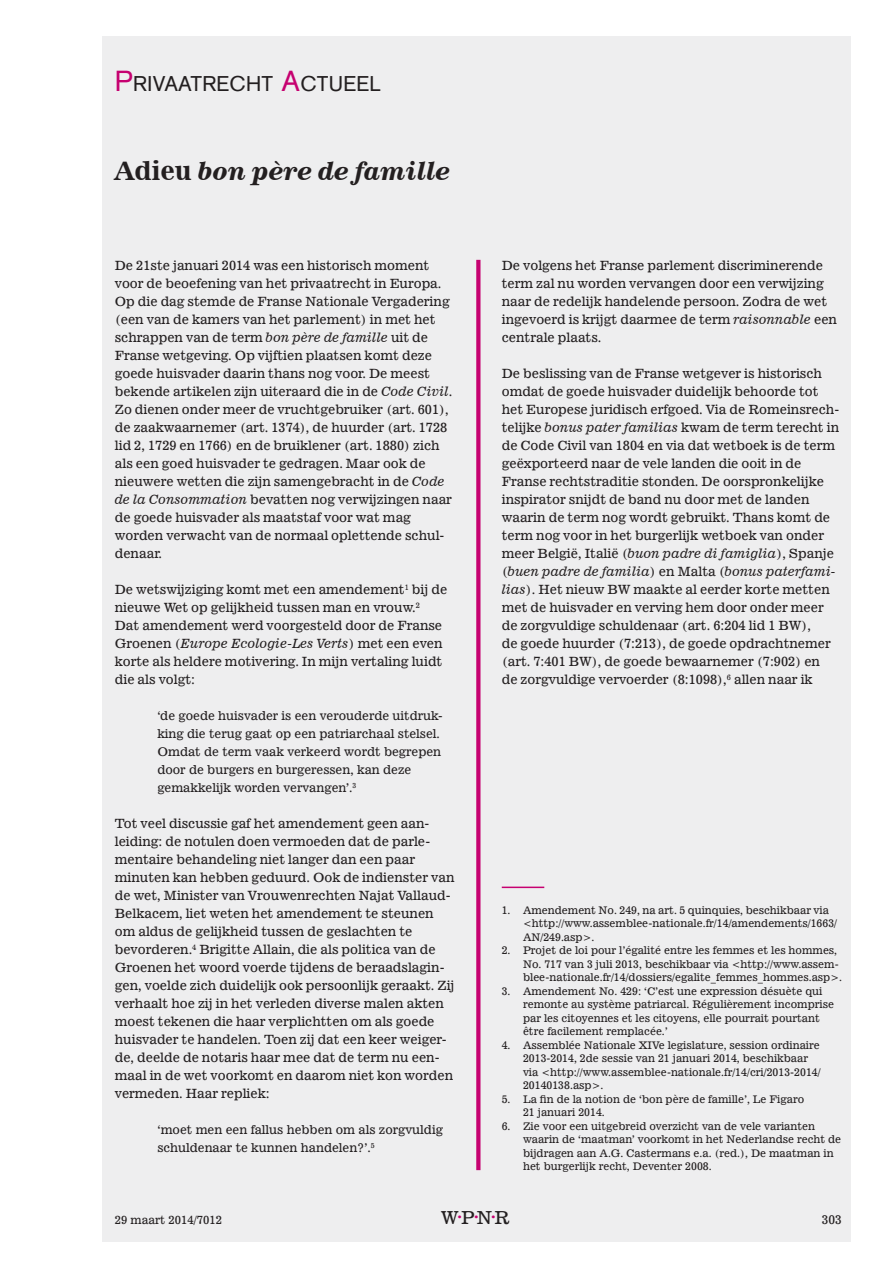
<style>
.page{position:relative;width:893px;height:1263px;background:#fff}
.page>*{position:absolute;margin:0;border:0;box-sizing:border-box;transform-origin:0 0}
.t1{font:italic 700 25.5px "News 702 BT";color:#231f20}
.t2{font:21px "Akzidenz Grotesk";letter-spacing:.01em;color:#231f20}
.t3{font:18px "News 701 BT Roman A";color:#231f20}
.t4{font:700 18px "Times New Roman";color:#c60170}
.t5{font:12.75px/18px "News 701 BT Roman A";color:#231f20}
.t6{font:12.75px "News 701 BT Italic A";color:#231f20}
.t7{font:12px/18px "News 701 BT Roman A";color:#231f20}
.t8{font:11.25px "News 701 BT Roman A";color:#231f20}
.t9{font:10.5px/13.5px "News 701 BT Roman A";color:#231f20}
.s1{font-size:28.5px;color:#c60170}
.s2{font-family:"News 701 BT Bold A";font-weight:400;font-style:normal}
.s3{font-family:"News 701 BT Italic A"}
.s4{font-family:"News 701 BT Roman A"}
</style>
<div class="page">
<div style="left:102px;top:36px;width:748px;height:1206px;background:#eeeeef"></div>
<hr style="left:502px;top:886px;width:42px;height:2px;background:#c60170">
<svg style="left:476px;top:260px;width:4px;height:910px;background:#c81078"></svg>
<h2 class="t2" style="left:115px;top:71px;width:268px"><span class="s1">P</span>RIVAATRECHT <span class="s1">A</span>CTUEEL</h2>
<h1 class="t1" style="left:114px;top:155px;width:337px"><span class="s2">Adieu</span> bon père de famille</h1>
<p class="t5" style="left:115px;top:256px;width:339px">De 21ste januari 2014 was een historisch moment voor de beoefening van het privaatrecht in Europa.<br>Op die dag stemde de Franse Nationale Vergadering (een van de kamers van het parlement) in met het schrappen van de term <span class="s3">bon père de famille</span> uit de Franse wetgeving. Op vijftien plaatsen komt deze goede huisvader daarin thans nog voor. De meest bekende artikelen zijn uiteraard die in de <span class="s3">Code Civil</span>.<br>Zo dienen onder meer de vruchtgebruiker (art. 601), de zaakwaarnemer (art. 1374), de huurder (art. 1728 lid 2, 1729 en 1766) en de bruiklener (art. 1880) zich als een goed huisvader te gedragen. Maar ook de nieuwere wetten die zijn samengebracht in de <span class="s3">Code de la Consommation</span> bevatten nog verwijzingen naar de goede huisvader als maatstaf voor wat mag worden verwacht van de normaal oplettende schul&shy;denaar.</p>
<p class="t5" style="left:115px;top:580px;width:334px">De wetswijziging komt met een amendement<sup>1</sup> bij de nieuwe Wet op gelijkheid tussen man en vrouw.<sup>2<br></sup>Dat amendement werd voorgesteld door de Franse</p>
<p class="t6" style="left:115px;top:636px;width:329px"><span class="s4">Groenen (</span>Europe Ecologie-Les Verts<span class="s4">) met een even</span></p>
<p class="t5" style="left:115px;top:652px;width:329px">korte als heldere motivering. In mijn vertaling luidt die als volgt:</p>
<p class="t7" style="left:157px;top:707px;width:287px">‘de goede huisvader is een verouderde uitdruk&shy;king die terug gaat op een patriarchaal stelsel.<br>Omdat de term vaak verkeerd wordt begrepen door de burgers en burgeressen, kan deze gemakkelijk worden vervangen’.<sup>3</sup></p>
<p class="t5" style="left:115px;top:814px;width:341px">Tot veel discussie gaf het amendement geen aan&shy;leiding: de notulen doen vermoeden dat de parle&shy;mentaire behandeling niet langer dan een paar minuten kan hebben geduurd. Ook de indienster van de wet, Minister van Vrouwenrechten Najat Vallaud-Belkacem, liet weten het amendement te steunen om aldus de gelijkheid tussen de geslachten te bevorderen.<sup>4</sup> Brigitte Allain, die als politica van de Groenen het woord voerde tijdens de beraadslagin&shy;gen, voelde zich duidelijk ook persoonlijk geraakt. Zij verhaalt hoe zij in het verleden diverse malen akten moest tekenen die haar verplichtten om als goede huisvader te handelen. Toen zij dat een keer weiger&shy;de, deelde de notaris haar mee dat de term nu een&shy;maal in de wet voorkomt en daarom niet kon worden vermeden. Haar repliek:</p>
<p class="t7" style="left:157px;top:1121px;width:287px">‘moet men een fallus hebben om als zorgvuldig schuldenaar te kunnen handelen?’.<sup>5</sup></p>
<p class="t5" style="left:502px;top:256px;width:337px">De volgens het Franse parlement discriminerende term zal nu worden vervangen door een verwijzing naar de redelijk handelende persoon. Zodra de wet ingevoerd is krijgt daarmee de term <span class="s3">raisonnable</span> een centrale plaats.</p>
<p class="t5" style="left:502px;top:364px;width:339px">De beslissing van de Franse wetgever is historisch omdat de goede huisvader duidelijk behoorde tot het Europese juridisch erfgoed. Via de Romeinsrech&shy;telijke <span class="s3">bonus pater familias</span> kwam de term terecht in de Code Civil van 1804 en via dat wetboek is de term geëxporteerd naar de vele landen die ooit in de Franse rechtstraditie stonden. De oorspronkelijke inspirator snijdt de band nu door met de landen waarin de term nog wordt gebruikt. Thans komt de term nog voor in het burgerlijk wetboek van onder meer België, Italië (<span class="s3">buon padre di famiglia</span>), Spanje</p>
<p class="t6" style="left:502px;top:564px;width:335px"><span class="s4">(</span>buen padre de familia<span class="s4">) en Malta (</span>bonus paterfami-</p>
<p class="t5" style="left:502px;top:580px;width:330px"><span class="s3">lias</span>). Het nieuw BW maakte al eerder korte metten met de huisvader en verving hem door onder meer de zorgvuldige schuldenaar (art. 6:204 lid 1 BW),<br>de goede huurder (7:213), de goede opdrachtnemer (art. 7:401 BW), de goede bewaarnemer (7:902) en de zorgvuldige vervoerder (8:1098),<sup>6</sup> allen naar ik</p>
<p class="t9" style="left:523px;top:903px;width:316px;text-indent:-21px">1. Amendement No. 249, na art. 5 quinquies, beschikbaar via &lt;http://www.assemblee-nationale.fr/14/amendements/1663/<br>AN/249.asp&gt;.</p>
<p class="t9" style="left:523px;top:943px;width:321px;text-indent:-21px">2. Projet de loi pour l’égalité entre les femmes et les hommes,<br>No. 717 van 3 juli 2013, beschikbaar via &lt;http://www.assem&shy;blee-nationale.fr/14/dossiers/egalite_femmes_hommes.asp&gt;.</p>
<p class="t9" style="left:523px;top:984px;width:312px;text-indent:-21px">3. Amendement No. 429: ‘C’est une expression désuète qui remonte au système patriarcal. Régulièrement incomprise par les citoyennes et les citoyens, elle pourrait pourtant être facilement remplacée.’</p>
<p class="t9" style="left:523px;top:1038px;width:299px;text-indent:-21px">4. Assemblée Nationale XIVe legislature, session ordinaire 2013-2014, 2de sessie van 21 januari 2014, beschikbaar via &lt;http://www.assemblee-nationale.fr/14/cri/2013-2014/ 20140138.asp&gt;.</p>
<p class="t9" style="left:523px;top:1092px;width:283px;text-indent:-21px">5. La fin de la notion de ‘bon père de famille’, Le Figaro<br>21 januari 2014.</p>
<p class="t9" style="left:523px;top:1119px;width:320px;text-indent:-21px">6. Zie voor een uitgebreid overzicht van de vele varianten waarin de ‘maatman’ voorkomt in het Nederlandse recht de bijdragen aan A.G. Castermans e.a. (red.), De maatman in het burgerlijk recht, Deventer 2008.</p>
<p class="t8" style="left:115px;top:1213px;width:109px">29 maart 2014/7012</p>
<h3 class="t3" style="left:441px;top:1207px;width:70px">WPNR</h3>
<p class="t7" style="left:822px;top:1211px;width:22px">303</p>
<h3 class="t4" style="left:457px;top:1200px;width:40px">...</h3>
</div>
